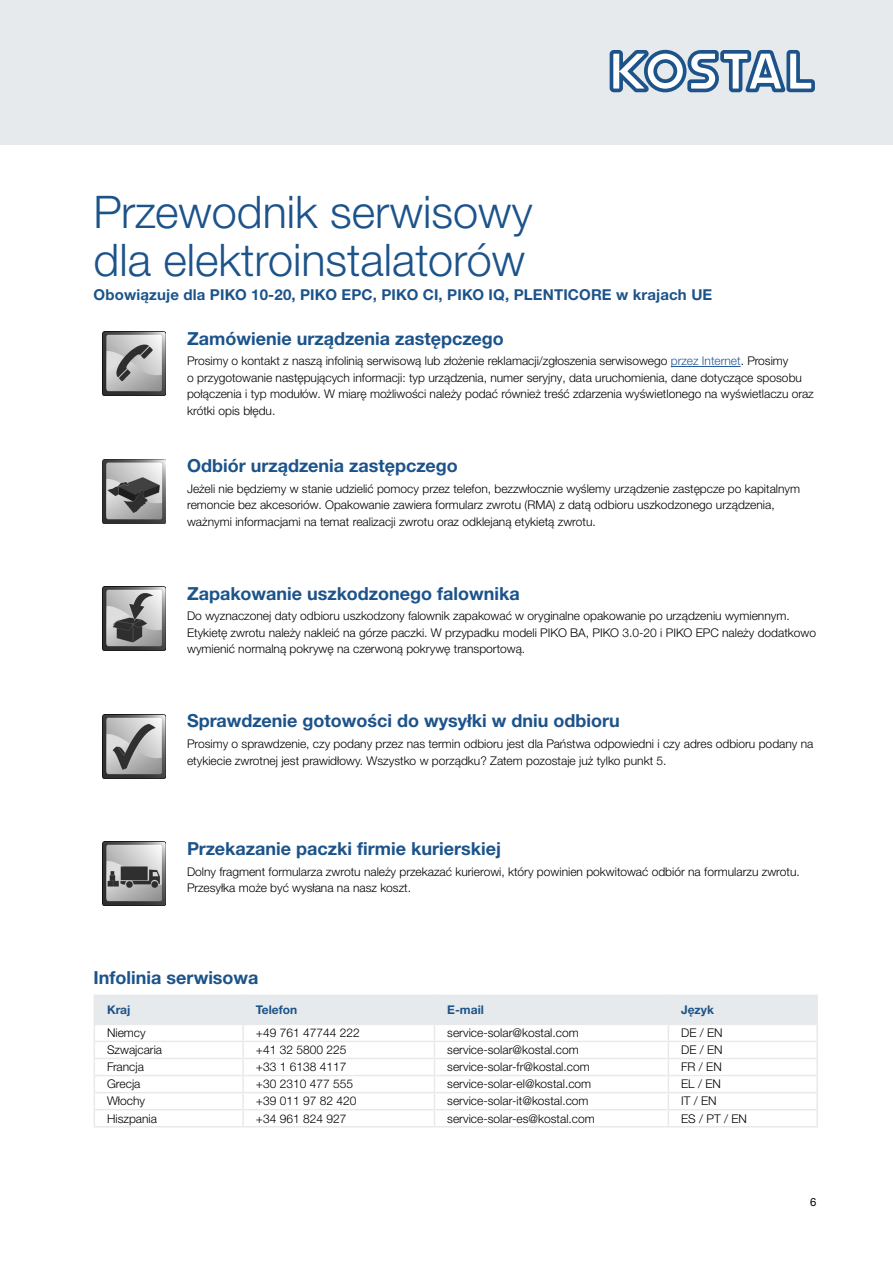
<style>
.page{position:relative;width:893px;height:1263px;background:#fff}
.page>*{position:absolute;margin:0;border:0;box-sizing:border-box;transform-origin:0 0}
.t1{font:300 45px/48px "Helvetica Neue LTW1 G";color:#1c538a}
.t2{font:700 18px "Helvetica Neue LTW1 G";color:#1c538a}
.Titel_H3{font:700 15px "Helvetica Neue LTW1 G";letter-spacing:.01em;color:#1c538a}
.Copy{font:300 12px/16.5px "Helvetica Neue LTW1 G";color:#000}
.Copy-2{font:700 12px "Helvetica Neue LTW1 G";color:#1c538a}
.t3{font:11.25px "Helvetica Neue LTW1 G";color:#000}
.s1{color:#275b9b}
</style>
<div class="page">
<div style="left:0;top:0;width:893px;height:145px;background:#e7eaec"></div>
<svg style="left:610px;top:50px;width:205px;height:42px"></svg>
<img style="left:102px;top:332px;width:64px;height:63px">
<hr style="left:671px;top:366px;width:70px;height:1px;background:#275b9b">
<img style="left:102px;top:459px;width:64px;height:64px">
<img style="left:102px;top:587px;width:64px;height:64px">
<img style="left:102px;top:714px;width:64px;height:64px">
<img style="left:102px;top:842px;width:64px;height:64px">
<hr style="left:243px;top:1126px;width:191px;height:1px;background:#e7eaec">
<hr style="left:434px;top:1126px;width:234px;height:1px;background:#e7eaec">
<hr style="left:668px;top:1126px;width:150px;height:1px;background:#e7eaec">
<hr style="left:94px;top:1126px;width:149px;height:1px;background:#e7eaec">
<svg style="left:94px;top:994px;width:724px;height:132px"></svg>
<h1 class="t1" style="left:94px;top:188px;width:441px">Przewodnik serwisowy dla elektroinstalatorów</h1>
<p class="Titel_H3" style="left:94px;top:285px;width:620px">Obowiązuje dla PIKO 10-20, PIKO EPC, PIKO CI, PIKO IQ, PLENTICORE w krajach UE</p>
<h4 class="t2" style="left:187px;top:327px;width:318px">Zamówienie urządzenia zastępczego</h4>
<p class="Copy" style="left:187px;top:353px;width:628px">Prosimy o kontakt z naszą infolinią serwisową lub złożenie reklamacji/zgłoszenia serwisowego <span class="s1">przez Internet</span>. Prosimy<br>o przygotowanie następujących informacji: typ urządzenia, numer seryjny, data uruchomienia, dane dotyczące sposobu połączenia i typ modułów. W miarę możliwości należy podać również treść zdarzenia wyświetlonego na wyświetlaczu oraz krótki opis błędu.</p>
<h4 class="t2" style="left:187px;top:455px;width:272px">Odbiór urządzenia zastępczego</h4>
<p class="Copy" style="left:187px;top:480px;width:615px">Jeżeli nie będziemy w stanie udzielić pomocy przez telefon, bezzwłocznie wyślemy urządzenie zastępcze po kapitalnym remoncie bez akcesoriów. Opakowanie zawiera formularz zwrotu (RMA) z datą odbioru uszkodzonego urządzenia, ważnymi informacjami na temat realizacji zwrotu oraz odklejaną etykietą zwrotu.</p>
<h4 class="t2" style="left:187px;top:582px;width:334px">Zapakowanie uszkodzonego falownika</h4>
<p class="Copy" style="left:187px;top:608px;width:630px">Do wyznaczonej daty odbioru uszkodzony falownik zapakować w oryginalne opakowanie po urządzeniu wymiennym.<br>Etykietę zwrotu należy nakleić na górze paczki. W przypadku modeli PIKO BA, PIKO 3.0-20 i PIKO EPC należy dodatkowo wymienić normalną pokrywę na czerwoną pokrywę transportową.</p>
<h4 class="t2" style="left:187px;top:710px;width:434px">Sprawdzenie gotowości do wysyłki w dniu odbioru</h4>
<p class="Copy" style="left:187px;top:735px;width:628px">Prosimy o sprawdzenie, czy podany przez nas termin odbioru jest dla Państwa odpowiedni i czy adres odbioru podany na etykiecie zwrotnej jest prawidłowy. Wszystko w porządku? Zatem pozostaje już tylko punkt 5.</p>
<h4 class="t2" style="left:187px;top:837px;width:316px">Przekazanie paczki firmie kurierskiej</h4>
<p class="Copy" style="left:187px;top:863px;width:614px">Dolny fragment formularza zwrotu należy przekazać kurierowi, który powinien pokwitować odbiór na formularzu zwrotu.<br>Przesyłka może być wysłana na nasz koszt.</p>
<h4 class="t2" style="left:94px;top:967px;width:167px">Infolinia serwisowa</h4>
<p class="Copy-2" style="left:107px;top:1002px;width:25px">Kraj</p>
<p class="Copy-2" style="left:256px;top:1002px;width:43px">Telefon</p>
<p class="Copy-2" style="left:447px;top:1002px;width:38px">E-mail</p>
<p class="Copy-2" style="left:681px;top:1002px;width:34px">Język</p>
<p class="Copy" style="left:107px;top:1024px;width:40px">Niemcy</p>
<p class="Copy" style="left:256px;top:1024px;width:105px">+49 761 47744 222</p>
<p class="Copy" style="left:447px;top:1024px;width:133px">service-solar@kostal.com</p>
<p class="Copy" style="left:681px;top:1024px;width:43px">DE / EN</p>
<p class="Copy" style="left:107px;top:1042px;width:57px">Szwajcaria</p>
<p class="Copy" style="left:256px;top:1042px;width:92px">+41 32 5800 225</p>
<p class="Copy" style="left:447px;top:1042px;width:133px">service-solar@kostal.com</p>
<p class="Copy" style="left:681px;top:1042px;width:43px">DE / EN</p>
<p class="Copy" style="left:107px;top:1059px;width:38px">Francja</p>
<p class="Copy" style="left:256px;top:1059px;width:92px">+33 1 6138 4117</p>
<p class="Copy" style="left:447px;top:1059px;width:144px">service-solar-fr@kostal.com</p>
<p class="Copy" style="left:681px;top:1059px;width:42px">FR / EN</p>
<p class="Copy" style="left:107px;top:1076px;width:35px">Grecja</p>
<p class="Copy" style="left:256px;top:1076px;width:99px">+30 2310 477 555</p>
<p class="Copy" style="left:447px;top:1076px;width:146px">service-solar-el@kostal.com</p>
<p class="Copy" style="left:681px;top:1076px;width:41px">EL / EN</p>
<p class="Copy" style="left:107px;top:1093px;width:40px">Włochy</p>
<p class="Copy" style="left:256px;top:1093px;width:102px">+39 011 97 82 420</p>
<p class="Copy" style="left:447px;top:1093px;width:143px">service-solar-it@kostal.com</p>
<p class="Copy" style="left:681px;top:1093px;width:37px">IT / EN</p>
<p class="Copy" style="left:107px;top:1110px;width:52px">Hiszpania</p>
<p class="Copy" style="left:256px;top:1110px;width:92px">+34 961 824 927</p>
<p class="Copy" style="left:447px;top:1110px;width:149px">service-solar-es@kostal.com</p>
<p class="Copy" style="left:681px;top:1110px;width:67px">ES / PT / EN</p>
<p class="t3" style="left:810px;top:1195px;width:8px">6</p>
</div>
